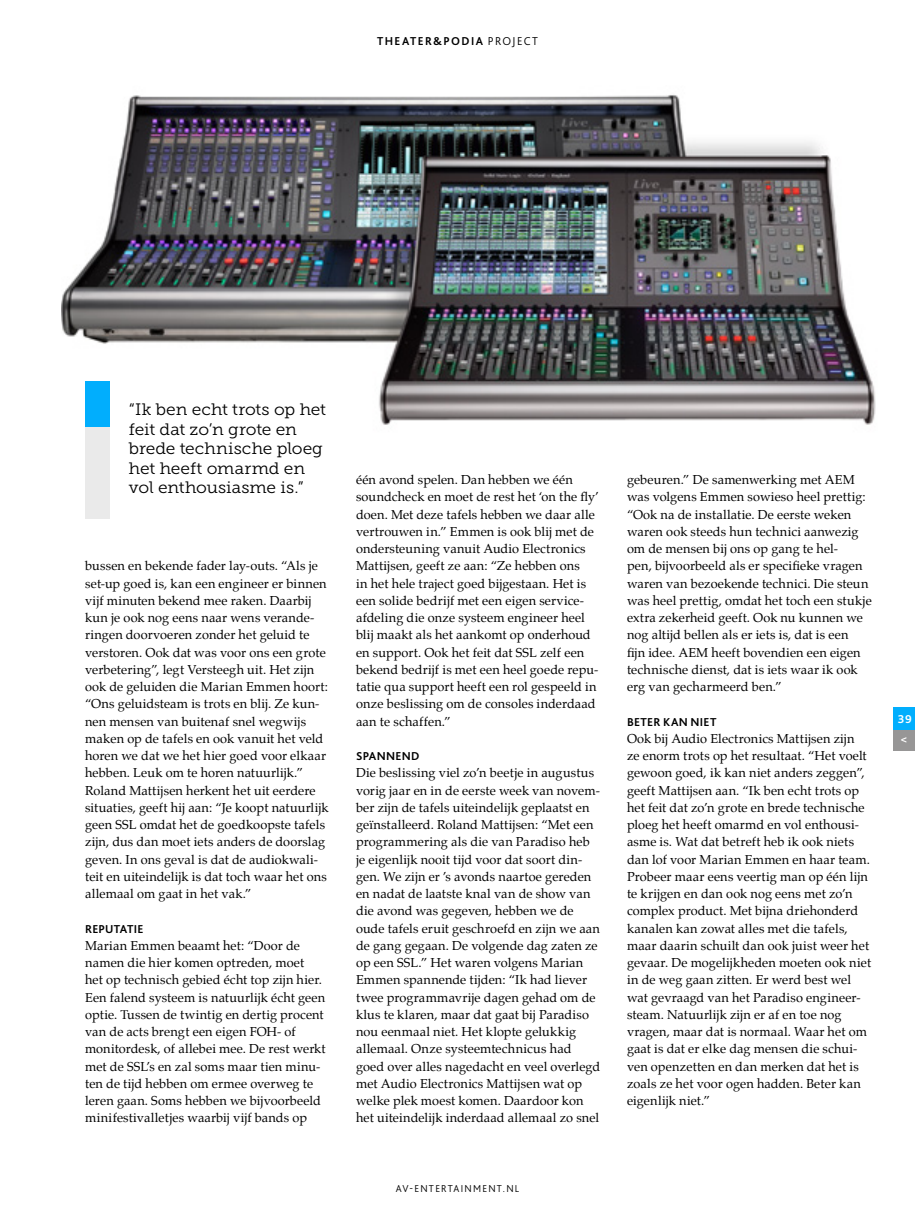
<style>
.page{position:relative;width:915px;height:1212px;background:#fff}
.page>*{position:absolute;margin:0;border:0;box-sizing:border-box;transform-origin:0 0}
.t1{font:16.5px/19.5px "Museo Slab 300";color:#000;scale:1.05 1}
.t2{font:12.75px/17.2px "Palatino";letter-spacing:.005em;color:#000}
.t3{font:700 12px "Bliss 2";letter-spacing:.03em;color:#000}
.t4{font:700 12px "Bliss 2";letter-spacing:.125em;color:#000}
.t5{font:700 12px/20.7px "Bliss 2";color:#fff}
.t6{font:300 10.5px "Bliss 2";letter-spacing:.125em;color:#000}
.s1{font-weight:300}
</style>
<div class="page">
<div style="left:893px;top:728px;width:21px;height:22px;background:#979696"></div>
<div style="left:893px;top:707px;width:21px;height:22px;background:#01aefd"></div>
<img style="left:62px;top:94px;width:814px;height:363px">
<div style="left:85px;top:382px;width:24px;height:137px;background:#eaeaea"></div>
<div style="left:85px;top:382px;width:24px;height:45px;background:#01aefd"></div>
<p class="t4" style="left:377px;top:33px;width:162px">THEATER&amp;PODIA <span class="s1">PROJECT</span></p>
<p class="t1" style="left:129px;top:400px;width:189px">“Ik ben echt trots op het feit dat zo’n grote en brede technische ploeg het heeft omarmd en vol enthousiasme is.”</p>
<p class="t2" style="left:85px;top:557px;width:245px">bussen en bekende fader lay-outs. “Als je set-up goed is, kan een engineer er binnen vijf minuten bekend mee raken. Daarbij kun je ook nog eens naar wens verande&shy;ringen doorvoeren zonder het geluid te verstoren. Ook dat was voor ons een grote verbetering”, legt Versteegh uit. Het zijn ook de geluiden die Marian Emmen hoort: “Ons geluidsteam is trots en blij. Ze kun&shy;nen mensen van buitenaf snel wegwijs maken op de tafels en ook vanuit het veld horen we dat we het hier goed voor elkaar hebben. Leuk om te horen natuurlijk.” Roland Mattijsen herkent het uit eerdere situaties, geeft hij aan: “Je koopt natuurlijk geen SSL omdat het de goedkoopste tafels zijn, dus dan moet iets anders de doorslag geven. In ons geval is dat de audiokwali&shy;teit en uiteindelijk is dat toch waar het ons allemaal om gaat in het vak.”</p>
<p class="t3" style="left:85px;top:921px;width:60px">REPUTATIE</p>
<p class="t2" style="left:85px;top:937px;width:242px">Marian Emmen beaamt het: “Door de namen die hier komen optreden, moet<br>het op technisch gebied écht top zijn hier.<br>Een falend systeem is natuurlijk écht geen optie. Tussen de twintig en dertig procent van de acts brengt een eigen FOH- of monitordesk, of allebei mee. De rest werkt met de SSL’s en zal soms maar tien minu&shy;ten de tijd hebben om ermee overweg te leren gaan. Soms hebben we bijvoorbeeld minifestivalletjes waarbij vijf bands op</p>
<p class="t2" style="left:356px;top:471px;width:244px">één avond spelen. Dan hebben we één soundcheck en moet de rest het ‘on the fly’ doen. Met deze tafels hebben we daar alle vertrouwen in.” Emmen is ook blij met de ondersteuning vanuit Audio Electronics Mattijsen, geeft ze aan: “Ze hebben ons<br>in het hele traject goed bijgestaan. Het is een solide bedrijf met een eigen service&shy;afdeling die onze systeem engineer heel blij maakt als het aankomt op onderhoud en support. Ook het feit dat SSL zelf een bekend bedrijf is met een heel goede repu&shy;tatie qua support heeft een rol gespeeld in onze beslissing om de consoles inderdaad aan te schaffen.”</p>
<p class="t3" style="left:356px;top:749px;width:65px">SPANNEND</p>
<p class="t2" style="left:356px;top:764px;width:245px">Die beslissing viel zo’n beetje in augustus vorig jaar en in de eerste week van novem&shy;ber zijn de tafels uiteindelijk geplaatst en geïnstalleerd. Roland Mattijsen: “Met een programmering als die van Paradiso heb je eigenlijk nooit tijd voor dat soort din&shy;gen. We zijn er ’s avonds naartoe gereden en nadat de laatste knal van de show van die avond was gegeven, hebben we de oude tafels eruit geschroefd en zijn we aan de gang gegaan. De volgende dag zaten ze op een SSL.” Het waren volgens Marian Emmen spannende tijden: “Ik had liever twee programmavrije dagen gehad om de klus te klaren, maar dat gaat bij Paradiso nou eenmaal niet. Het klopte gelukkig allemaal. Onze systeemtechnicus had goed over alles nagedacht en veel overlegd met Audio Electronics Mattijsen wat op welke plek moest komen. Daardoor kon het uiteindelijk inderdaad allemaal zo snel</p>
<p class="t6" style="left:395px;top:1182px;width:125px">AV-ENTERTAINMENT.NL</p>
<p class="t2" style="left:626px;top:471px;width:246px">gebeuren.” De samenwerking met AEM was volgens Emmen sowieso heel prettig: “Ook na de installatie. De eerste weken waren ook steeds hun technici aanwezig om de mensen bij ons op gang te hel-<br>pen, bijvoorbeeld als er specifieke vragen waren van bezoekende technici. Die steun was heel prettig, omdat het toch een stukje extra zekerheid geeft. Ook nu kunnen we nog altijd bellen als er iets is, dat is een<br>fijn idee. AEM heeft bovendien een eigen technische dienst, dat is iets waar ik ook erg van gecharmeerd ben.”</p>
<p class="t3" style="left:626px;top:714px;width:91px">BETER KAN NIET</p>
<p class="t2" style="left:626px;top:730px;width:245px">Ook bij Audio Electronics Mattijsen zijn<br>ze enorm trots op het resultaat. “Het voelt gewoon goed, ik kan niet anders zeggen”, geeft Mattijsen aan. “Ik ben echt trots op het feit dat zo’n grote en brede technische ploeg het heeft omarmd en vol enthousi&shy;asme is. Wat dat betreft heb ik ook niets dan lof voor Marian Emmen en haar team.<br>Probeer maar eens veertig man op één lijn te krijgen en dan ook nog eens met zo’n complex product. Met bijna driehonderd kanalen kan zowat alles met die tafels, maar daarin schuilt dan ook juist weer het gevaar. De mogelijkheden moeten ook niet in de weg gaan zitten. Er werd best wel wat gevraagd van het Paradiso engineer&shy;steam. Natuurlijk zijn er af en toe nog vragen, maar dat is normaal. Waar het om gaat is dat er elke dag mensen die schui&shy;ven openzetten en dan merken dat het is zoals ze het voor ogen hadden. Beter kan eigenlijk niet.”</p>
<p class="t5" style="left:897px;top:708px;width:16px">39 &lt;</p>
</div>
